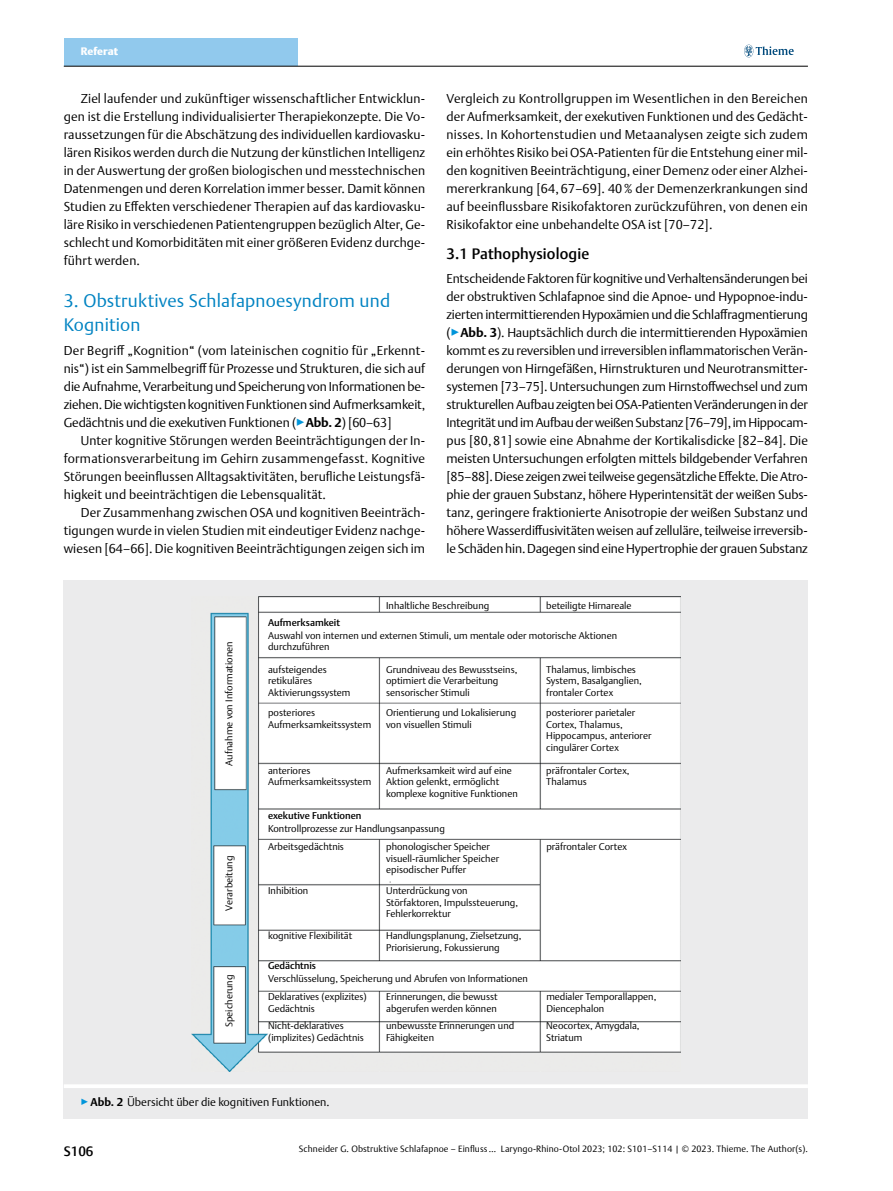
<style>
.page{position:relative;width:893px;height:1191px;background:#fff}
.page>*{position:absolute;margin:0;border:0;box-sizing:border-box;transform-origin:0 0}
.t1{font:300 18px/24px "Thieme Argo 2011";letter-spacing:.01em;color:#0083c2}
.t2{font:500 15px "Thieme Argo 2011";letter-spacing:.01em;color:#000}
.t3{font:500 13.5px "Thieme Argo 2011";color:#000}
.t4{font:300 12.75px/18px "Thieme Argo 2011";letter-spacing:.005em;color:#000;text-align:justify}
.t5{font:300 11.25px "Thieme Argo 2011";color:#000}
.t6{font:900 10.8px "Thieme Argo 2011";letter-spacing:.005em;color:#fff}
.t7{font:300 9.75px/11.7px "Thieme Argo 2011";color:#000}
.t8{font:500 9.75px "Thieme Argo 2011";color:#000}
.t9{font:300 9px "Thieme Argo 2011";letter-spacing:.01em;color:#000}
.s1{color:#0095da}
.s2{font-weight:700}
</style>
<div class="page">
<div style="left:64px;top:38px;width:234px;height:28px;background:#91c9ed"></div>
<svg style="left:744px;top:45px;width:50px;height:12px"></svg>
<hr style="left:64px;top:66px;width:744px;height:1px;background:#000">
<div style="left:64px;top:579px;width:744px;height:505px;background:#ebebec"></div>
<img style="left:191px;top:596px;width:489px;height:475px">
<div style="left:64px;top:1084px;width:744px;height:34px;background:#ebebec"></div>
<hr style="left:64px;top:1084px;width:744px;height:4px;background:#fff">
<p class="t6" style="left:81px;top:44px;width:39px">Referat</p>
<p class="t4" style="left:64px;top:89px;width:363px;text-indent:17px">Ziel laufender und zukünftiger wissenschaftlicher Entwicklun&shy;gen ist die Erstellung individualisierter Therapiekonzepte. Die Vo&shy;raussetzungen für die Abschätzung des individuellen kardiovasku&shy;lären Risikos werden durch die Nutzung der künstlichen Intelligenz in der Auswertung der großen biologischen und messtechnischen Datenmengen und deren Korrelation immer besser. Damit können Studien zu Effekten verschiedener Therapien auf das kardiovasku&shy;läre Risiko in verschiedenen Patientengruppen bezüglich Alter, Ge&shy;schlecht und Komorbiditäten mit einer größeren Evidenz durchge&shy;führt werden.</p>
<h1 class="t1" style="left:64px;top:288px;width:328px">3. Obstruktives Schlafapnoesyndrom und<br>Kognition</h1>
<p class="t4" style="left:64px;top:341px;width:363px">Der Begriff „Kognition“ (vom lateinischen cognitio für „Erkennt&shy;nis“) ist ein Sammelbegriff für Prozesse und Strukturen, die sich auf die Aufnahme, Verarbeitung und Speicherung von Informationen be&shy;ziehen. Die wichtigsten kognitiven Funktionen sind Aufmerksamkeit, Gedächtnis und die exekutiven Funktionen (<span class="s1">▶</span><span class="s2">Abb. 2</span>) [60–63]</p>
<p class="t4" style="left:64px;top:431px;width:363px;text-indent:17px">Unter kognitive Störungen werden Beeinträchtigungen der In&shy;formationsverarbeitung im Gehirn zusammengefasst. Kognitive Störungen beeinflussen Alltagsaktivitäten, berufliche Leistungsfä&shy;higkeit und beeinträchtigen die Lebensqualität.</p>
<p class="t4" style="left:64px;top:503px;width:363px;text-indent:17px">Der Zusammenhang zwischen OSA und kognitiven Beeinträch&shy;tigungen wurde in vielen Studien mit eindeutiger Evidenz nachge&shy;wiesen [64–66]. Die kognitiven Beeinträchtigungen zeigen sich im</p>
<p class="t4" style="left:446px;top:89px;width:363px">Vergleich zu Kontrollgruppen im Wesentlichen in den Bereichen der Aufmerksamkeit, der exekutiven Funktionen und des Gedächt&shy;nisses. In Kohortenstudien und Metaanalysen zeigte sich zudem ein erhöhtes Risiko bei OSA-Patienten für die Entstehung einer mil&shy;den kognitiven Beeinträchtigung, einer Demenz oder einer Alzhei&shy;mererkrankung [64, 67–69]. 40% der Demenzerkrankungen sind auf beeinflussbare Risikofaktoren zurückzuführen, von denen ein Risikofaktor eine unbehandelte OSA ist [70–72].</p>
<p class="t2" style="left:446px;top:244px;width:144px">3.1 Pathophysiologie</p>
<p class="t4" style="left:446px;top:269px;width:363px">Entscheidende Faktoren für kognitive und Verhaltensänderungen bei der obstruktiven Schlafapnoe sind die Apnoe- und Hypopnoe-indu&shy;zierten intermittierenden Hypoxämien und die Schlaffragmentierung (<span class="s1">▶</span><span class="s2">Abb. 3</span>). Hauptsächlich durch die intermittierenden Hypoxämien kommt es zu reversiblen und irreversiblen inflammatorischen Verän&shy;derungen von Hirngefäßen, Hirnstrukturen und Neurotransmitter&shy;systemen [73–75]. Untersuchungen zum Hirnstoffwechsel und zum strukturellen Aufbau zeigten bei OSA-Patienten Veränderungen in der Integrität und im Aufbau der weißen Substanz [76–79], im Hippocam&shy;pus [80,81] sowie eine Abnahme der Kortikalisdicke [82–84]. Die meisten Untersuchungen erfolgten mittels bildgebender Verfahren [85–88]. Diese zeigen zwei teilweise gegensätzliche Effekte. Die Atro&shy;phie der grauen Substanz, höhere Hyperintensität der weißen Subs&shy;tanz, geringere fraktionierte Anisotropie der weißen Substanz und höhere Wasserdiffusivitäten weisen auf zelluläre, teilweise irreversib&shy;le Schäden hin. Dagegen sind eine Hypertrophie der grauen Substanz</p>
<p class="t7" style="left:223px;top:765px;width:125px;rotate:-90deg">Aufnahme von Informationen</p>
<p class="t7" style="left:223px;top:910px;width:56px;rotate:-90deg">Verarbeitung</p>
<p class="t7" style="left:223px;top:1027px;width:54px;rotate:-90deg">Speicherung</p>
<p class="t8" style="left:268px;top:616px;width:73px">Aufmerksamkeit</p>
<p class="t7" style="left:386px;top:599px;width:105px">Inhaltliche Beschreibung</p>
<p class="t7" style="left:546px;top:599px;width:87px">beteiligte Hirnareale</p>
<p class="t7" style="left:268px;top:629px;width:351px">Auswahl von internen und externen Stimuli, um mentale oder motorische Aktionen durchzuführen</p>
<p class="t7" style="left:268px;top:663px;width:84px">aufsteigendes retikuläres<br>Aktivierungssystem</p>
<p class="t7" style="left:268px;top:706px;width:105px">posteriores<br>Aufmerksamkeitssystem</p>
<p class="t7" style="left:386px;top:706px;width:132px">Orientierung und Lokalisierung von visuellen Stimuli</p>
<p class="t7" style="left:386px;top:663px;width:133px">Grundniveau des Bewusstseins, optimiert die Verarbeitung sensorischer Stimuli</p>
<p class="t7" style="left:546px;top:663px;width:97px">Thalamus, limbisches<br>System, Basalganglien, frontaler Cortex</p>
<p class="t7" style="left:546px;top:706px;width:107px">posteriorer parietaler<br>Cortex, Thalamus,<br>Hippocampus, anteriorer cingulärer Cortex</p>
<p class="t7" style="left:546px;top:764px;width:85px">präfrontaler Cortex,<br>Thalamus</p>
<p class="t7" style="left:386px;top:764px;width:133px">Aufmerksamkeit wird auf eine<br>Aktion gelenkt, ermöglicht komplexe kognitive Funktionen</p>
<p class="t7" style="left:268px;top:764px;width:105px">anteriores<br>Aufmerksamkeitssystem</p>
<p class="t7" style="left:268px;top:819px;width:178px;line-height:18px">Kontrollprozesse zur Handlungsanpassung<br>Arbeitsgedächtnis</p>
<p class="t7" style="left:268px;top:884px;width:42px">Inhibition</p>
<p class="t8" style="left:268px;top:809px;width:95px">exekutive Funktionen</p>
<p class="t7" style="left:386px;top:840px;width:105px">phonologischer Speicher</p>
<p class="t7" style="left:546px;top:840px;width:82px">präfrontaler Cortex</p>
<p class="t7" style="left:386px;top:852px;width:114px">visuell-räumlicher Speicher episodischer Puffer</p>
<p class="t7" style="left:386px;top:884px;width:133px">Unterdrückung von<br>Störfaktoren, Impulssteuerung,<br>Fehlerkorrektur</p>
<p class="t7" style="left:268px;top:929px;width:86px">kognitive Flexibilität</p>
<p class="t8" style="left:268px;top:958px;width:50px">Gedächtnis</p>
<p class="t7" style="left:386px;top:929px;width:137px">Handlungsplanung, Zielsetzung,<br>Priorisierung, Fokussierung</p>
<p class="t7" style="left:268px;top:969px;width:261px;line-height:18.3px">Verschlüsselung, Speicherung und Abrufen von Informationen<br>Deklaratives (explizites)</p>
<p class="t7" style="left:268px;top:999px;width:77px;line-height:17.1px">Gedächtnis<br>Nicht-deklaratives</p>
<p class="t7" style="left:268px;top:1031px;width:97px">(implizites) Gedächtnis</p>
<p class="t7" style="left:386px;top:990px;width:113px">Erinnerungen, die bewusst abgerufen werden können</p>
<p class="t7" style="left:386px;top:1019px;width:130px">unbewusste Erinnerungen und<br>Fähigkeiten</p>
<p class="t7" style="left:546px;top:990px;width:112px">medialer Temporallappen,<br>Diencephalon</p>
<p class="t7" style="left:546px;top:1019px;width:95px">Neocortex, Amygdala,<br>Striatum</p>
<p class="t5" style="left:81px;top:1094px;width:250px"><span class="s1">▶</span><span class="s2">Abb. 2</span> Übersicht über die kognitiven Funktionen.</p>
<p class="t3" style="left:64px;top:1142px;width:31px">S106</p>
<p class="t9" style="left:299px;top:1143px;width:510px">Schneider G. Obstruktive Schlafapnoe – Einfluss … Laryngo-Rhino-Otol 2023; 102: S101–S114 | © 2023. Thieme. The Author(s).</p>
</div>
